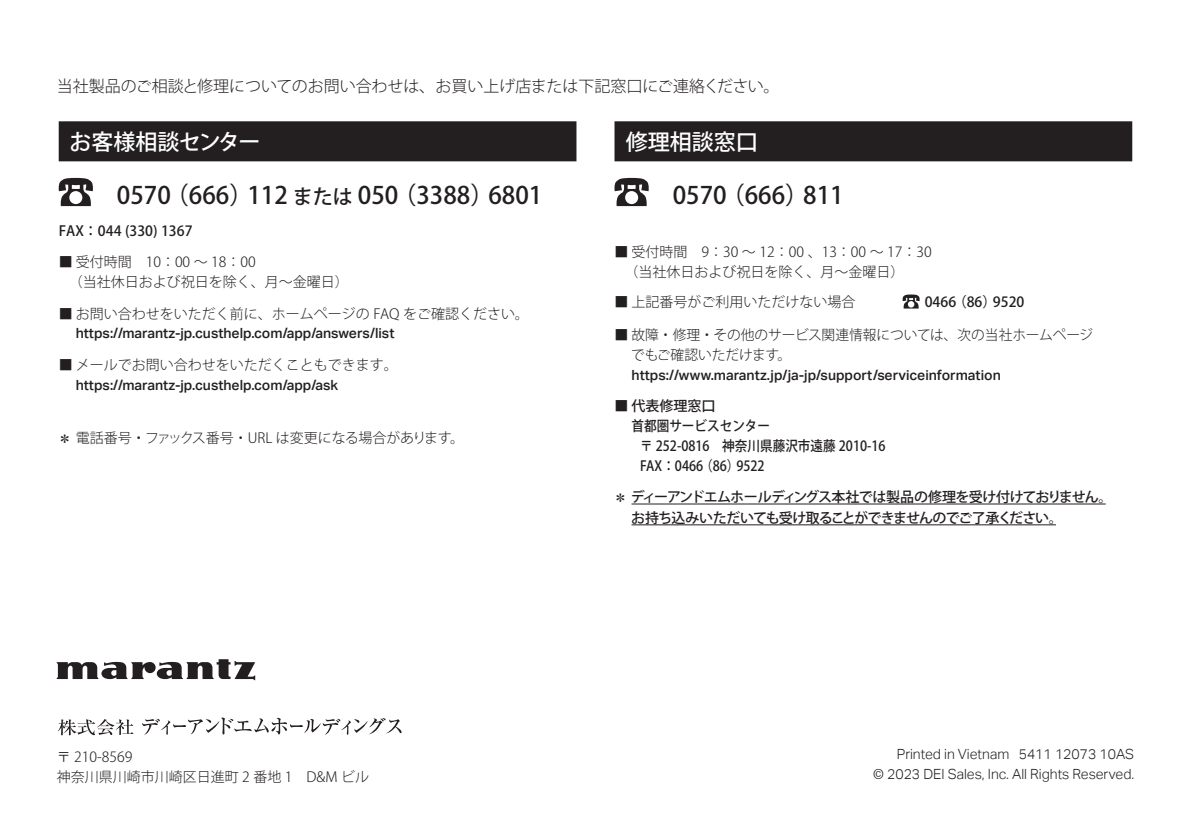
<style>
.page{position:relative;width:1191px;height:840px;background:#fff}
.page>*{position:absolute;margin:0;border:0;box-sizing:border-box;transform-origin:0 0}
.t1{font:500 24px "Koz Go Pr 6 N";color:#231f20}
.t2{font:500 22px "Koz Go Pr 6 N";color:#fff}
.t3{font:300 16px "Koz Go Pr 6 N";color:#231f20}
.t4{font:300 14px/20px "Koz Go Pr 6 N";color:#231f20}
.t5{font:500 14px "Aktiv Grotesk";color:#231f20}
.t6{font:500 14px/20.8px "Koz Go Pr 6 N";letter-spacing:-.06em;color:#231f20}
.t7{font:300 14px/20px "Aktiv Grotesk";color:#231f20;text-align:right}
.t8{font:500 14px "Koz Go Pr 6 N";letter-spacing:-.01em;color:#231f20;scale:.9 1}
.t9{font:500 14px "Koz Go Pr 6 N";letter-spacing:-.01em;color:#231f20}
.s1{font-size:20px}
.s2{font-family:"Marks For Denon";font-weight:400}
.s3{font-weight:300}
</style>
<div class="page">
<div style="left:59px;top:121px;width:517px;height:40px;background:#231f20"></div>
<svg style="left:59px;top:178px;width:34px;height:28px"></svg>
<div style="left:614px;top:121px;width:518px;height:40px;background:#231f20"></div>
<hr style="left:631px;top:503px;width:474px;height:1px;background:#231f20">
<hr style="left:631px;top:524px;width:425px;height:1px;background:#231f20">
<svg style="left:614px;top:178px;width:34px;height:28px"></svg>
<svg style="left:902px;top:294px;width:17px;height:14px"></svg>
<svg style="left:58px;top:719px;width:75px;height:16px"></svg>
<svg style="left:142px;top:717px;width:259px;height:17px"></svg>
<svg style="left:57px;top:659px;width:198px;height:20px"></svg>
<p class="t3" style="left:57px;top:77px;width:724px">当社製品のご相談と修理についてのお問い合わせは、お買い上げ店または下記窓口にご連絡ください。</p>
<h2 class="t2" style="left:70px;top:130px;width:192px">お客様相談センター</h2>
<h1 class="t1" style="left:117px;top:181px;width:427px">0570（666）112 <span class="s1">または</span> 050（3388）6801</h1>
<p class="t9" style="left:59px;top:223px;width:135px">FAX：044 (330) 1367</p>
<p class="t4" style="left:69px;top:252px;width:281px;text-indent:-10px">■ 受付時間　10：00 〜 18：00<br>（当社休日および祝日を除く、月〜金曜日）</p>
<p class="t4" style="left:59px;top:304px;width:472px">■ お問い合わせをいただく前に、ホームページの FAQ をご確認ください。</p>
<p class="t5" style="left:76px;top:325px;width:320px">https://marantz-jp.custhelp.com/app/answers/list</p>
<p class="t4" style="left:59px;top:355px;width:341px">■ メールでお問い合わせをいただくこともできます。</p>
<p class="t5" style="left:76px;top:376px;width:264px">https://marantz-jp.custhelp.com/app/ask</p>
<p class="t4" style="left:59px;top:428px;width:407px"><span class="s2">z</span> 電話番号・ファックス番号・URL は変更になる場合があります。</p>
<h2 class="t2" style="left:626px;top:130px;width:133px">修理相談窓口</h2>
<h1 class="t1" style="left:672px;top:181px;width:172px">0570（666）811</h1>
<p class="t4" style="left:624px;top:242px;width:309px;text-indent:-10px">■ 受付時間　9：30 〜 12：00 、13：00 〜 17：30（当社休日および祝日を除く、月〜金曜日）</p>
<p class="t4" style="left:614px;top:292px;width:243px">■ 上記番号がご利用いただけない場合</p>
<p class="t9" style="left:924px;top:294px;width:101px">0466（86）9520</p>
<p class="t4" style="left:631px;top:325px;width:463px;text-indent:-17px">■ 故障・修理・その他のサービス関連情報については、次の当社ホームページでもご確認いただけます。</p>
<p class="t5" style="left:631px;top:366px;width:371px">https://www.marantz.jp/ja-jp/support/serviceinformation</p>
<p class="t9" style="left:614px;top:398px;width:103px"><span class="s3">■</span> 代表修理窓口</p>
<p class="t8" style="left:631px;top:418px;width:156px">首都圏サービスセンター</p>
<p class="t8" style="left:640px;top:438px;width:274px">〒 252-0816　神奈川県藤沢市遠藤 2010-16</p>
<p class="t8" style="left:640px;top:458px;width:140px">FAX：0466（86）9522</p>
<p class="t6" style="left:631px;top:486px;width:483px;text-indent:-17px"><span class="s2">z</span> ディーアンドエムホールディングス本社では製品の修理を受け付けておりません。お持ち込みいただいても受け取ることができませんのでご了承ください。</p>
<p class="t4" style="left:57px;top:746px;width:314px">〒 210-8569<br>神奈川県川崎市川崎区日進町 2 番地 1　D&amp;M ビル</p>
<p class="t7" style="left:873px;top:744px;width:263px">Printed in Vietnam 5411 12073 10AS<br>© 2023 DEI Sales, Inc. All Rights Reserved.</p>
</div>
